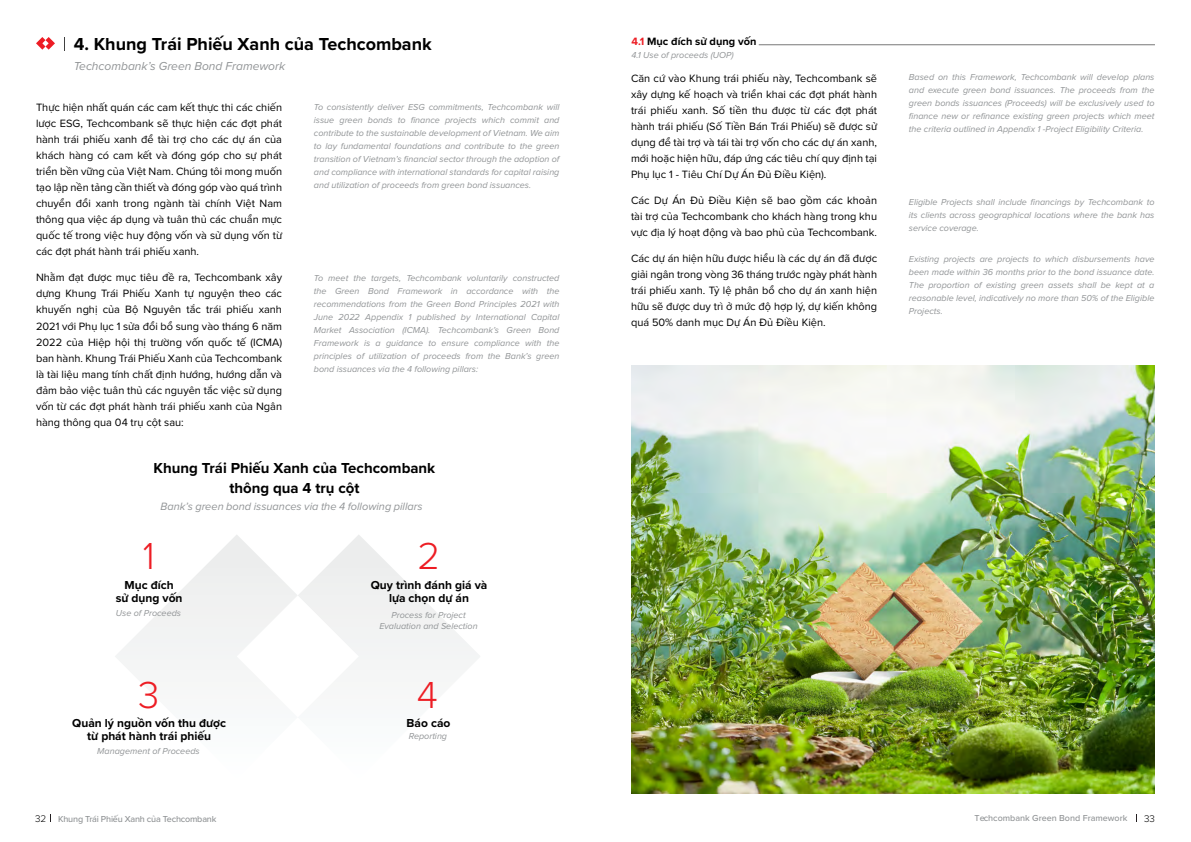
<style>
.page{position:relative;width:1191px;height:842px;background:#fff}
.page>*{position:absolute;margin:0;border:0;box-sizing:border-box;transform-origin:0 0}
.t1{font:300 39px "Proxima Nova";color:#ed1d24}
.t2{font:700 18px "Proxima Nova";color:#000}
.t3{font:700 15px/20px "Proxima Nova";color:#000;text-align:center}
.t4{font:700 12px/13px "Proxima Nova";color:#000;text-align:center}
.t5{font:italic 12px "Proxima Nova";color:#919496}
.t6{font:11px/16px "Proxima Nova";color:#000;text-align:justify}
.t7{font:italic 11px "Proxima Nova";color:#919496}
.t8{font:700 11px "Proxima Nova";color:#000}
.t9{font:300 10px "Proxima Nova";color:#000}
.t10{font:italic 9px/13px "Proxima Nova";color:#919496;text-align:justify}
.t11{font:500 9px "Proxima Nova";letter-spacing:-.02em;color:#909395}
.t12{font:500 9px "Proxima Nova";color:#919496}
.s1{color:#ed1d24}
.s2{font-weight:300;font-size:10px;color:#000}
</style>
<div class="page">
<svg style="left:298px;top:535px;width:182px;height:135px"></svg>
<svg style="left:115px;top:535px;width:182px;height:135px"></svg>
<svg style="left:36px;top:37px;width:19px;height:13px"></svg>
<svg style="left:64px;top:37px;width:1px;height:14px"></svg>
<hr style="left:758px;top:45px;width:397px;height:1px;background:#787878">
<img style="left:631px;top:366px;width:524px;height:428px">
<h2 class="t2" style="left:74px;top:31px;width:359px">4. Khung Trái Phiếu Xanh của Techcombank</h2>
<h3 class="t5" style="left:74px;top:57px;width:213px">Techcombank’s Green Bond Framework</h3>
<p class="t6" style="left:36px;top:99px;width:248px">Thực hiện nhất quán các cam kết thực thi các chiến lược ESG, Techcombank sẽ thực hiện các đợt phát hành trái phiếu xanh để tài trợ cho các dự án của khách hàng có cam kết và đóng góp cho sự phát triển bền vững của Việt Nam. Chúng tôi mong muốn tạo lập nền tảng cần thiết và đóng góp vào quá trình chuyển đổi xanh trong ngành tài chính Việt Nam thông qua việc áp dụng và tuân thủ các chuẩn mực quốc tế trong việc huy động vốn và sử dụng vốn từ các đợt phát hành trái phiếu xanh.</p>
<p class="t6" style="left:36px;top:269px;width:248px">Nhằm đạt được mục tiêu đề ra, Techcombank xây dựng Khung Trái Phiếu Xanh tự nguyện theo các khuyến nghị của Bộ Nguyên tắc trái phiếu xanh 2021 với Phụ lục 1 sửa đổi bổ sung vào tháng 6 năm 2022 của Hiệp hội thị trường vốn quốc tế (ICMA) ban hành. Khung Trái Phiếu Xanh của Techcombank là tài liệu mang tính chất định hướng, hướng dẫn và đảm bảo việc tuân thủ các nguyên tắc việc sử dụng vốn từ các đợt phát hành trái phiếu xanh của Ngân hàng thông qua 04 trụ cột sau:</p>
<p class="t10" style="left:314px;top:100px;width:247px">To consistently deliver ESG commitments, Techcombank will issue green bonds to finance projects which commit and contribute to the sustainable development of Vietnam. We aim to lay fundamental foundations and contribute to the green transition of Vietnam’s financial sector through the adoption of and compliance with international standards for capital raising and utilization of proceeds from green bond issuances.</p>
<p class="t10" style="left:314px;top:271px;width:247px">To meet the targets, Techcombank voluntarily constructed the Green Bond Framework in accordance with the recommendations from the Green Bond Principles 2021 with June 2022 Appendix 1 published by International Capital Market Association (ICMA). Techcombank’s Green Bond Framework is a guidance to ensure compliance with the principles of utilization of proceeds from the Bank’s green bond issuances via the 4 following pillars:</p>
<h3 class="t3" style="left:154px;top:457px;width:283px">Khung Trái Phiếu Xanh của Techcombank thông qua 4 trụ cột</h3>
<p class="t7" style="left:160px;top:498px;width:263px">Bank’s green bond issuances via the 4 following pillars</p>
<h1 class="t1" style="left:143px;top:527px;width:14px">1</h1>
<h1 class="t1" style="left:417px;top:527px;width:24px">2</h1>
<h3 class="t4" style="left:116px;top:579px;width:68px">Mục đích<br>sử dụng vốn</h3>
<p class="t10" style="left:116px;top:606px;width:67px">Use of Proceeds</p>
<h3 class="t4" style="left:371px;top:579px;width:118px">Quy trình đánh giá và lựa chọn dự án</h3>
<p class="t10" style="left:379px;top:609px;width:100px;line-height:11px;text-align:center">Process for Project<br>Evaluation and Selection</p>
<h1 class="t1" style="left:138px;top:665px;width:23px">3</h1>
<h1 class="t1" style="left:417px;top:665px;width:23px">4</h1>
<h3 class="t4" style="left:72px;top:717px;width:155px">Quản lý nguồn vốn thu được từ phát hành trái phiếu</h3>
<h3 class="t4" style="left:406px;top:717px;width:45px">Báo cáo</h3>
<p class="t10" style="left:409px;top:729px;width:40px">Reporting</p>
<p class="t10" style="left:97px;top:744px;width:104px">Management of Proceeds</p>
<p class="t8" style="left:631px;top:33px;width:126px"><span class="s1">4.1</span> Mục đích sử dụng vốn</p>
<p class="t10" style="left:631px;top:48px;width:104px">4.1 Use of proceeds (UOP)</p>
<p class="t6" style="left:631px;top:70px;width:248px">Căn cứ vào Khung trái phiếu này, Techcombank sẽ xây dựng kế hoạch và triển khai các đợt phát hành trái phiếu xanh. Số tiền thu được từ các đợt phát hành trái phiếu (Số Tiền Bán Trái Phiếu) sẽ được sử dụng để tài trợ và tái tài trợ vốn cho các dự án xanh, mới hoặc hiện hữu, đáp ứng các tiêu chí quy định tại Phụ lục 1 - Tiêu Chí Dự Án Đủ Điều Kiện).</p>
<p class="t6" style="left:631px;top:192px;width:247px">Các Dự Án Đủ Điều Kiện sẽ bao gồm các khoản tài trợ của Techcombank cho khách hàng trong khu vực địa lý hoạt động và bao phủ của Techcombank.</p>
<p class="t6" style="left:631px;top:250px;width:248px">Các dự án hiện hữu được hiểu là các dự án đã được giải ngân trong vòng 36 tháng trước ngày phát hành trái phiếu xanh. Tỷ lệ phân bổ cho dự án xanh hiện hữu sẽ được duy trì ở mức độ hợp lý, dự kiến không quá 50% danh mục Dự Án Đủ Điều Kiện.</p>
<p class="t10" style="left:909px;top:70px;width:247px">Based on this Framework, Techcombank will develop plans and execute green bond issuances. The proceeds from the green bonds issuances (Proceeds) will be exclusively used to finance new or refinance existing green projects which meet the criteria outlined in Appendix 1 -Project Eligibility Criteria.</p>
<p class="t10" style="left:909px;top:195px;width:247px">Eligible Projects shall include financings by Techcombank to its clients across geographical locations where the bank has service coverage.</p>
<p class="t10" style="left:909px;top:252px;width:247px">Existing projects are projects to which disbursements have been made within 36 months prior to the bond issuance date.<br>The proportion of existing green assets shall be kept at a reasonable level, indicatively no more than 50% of the Eligible Projects.</p>
<p class="t11" style="left:35px;top:812px;width:183px"><span class="s2">32</span> Khung Trái Phiếu Xanh của Techcombank</p>
<p class="t12" style="left:974px;top:811px;width:154px">Techcombank Green Bond Framework</p>
<p class="t9" style="left:1144px;top:811px;width:12px">33</p>
</div>
